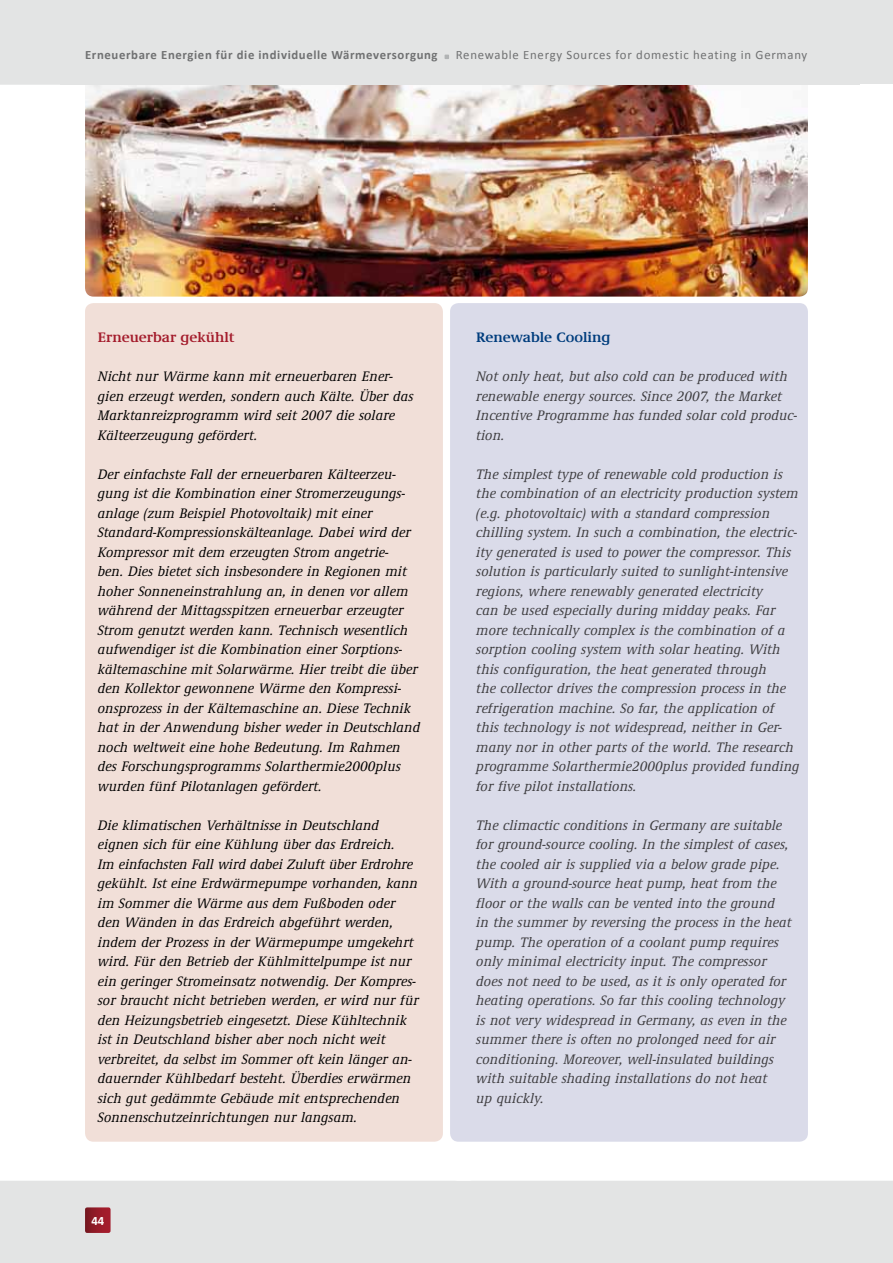
<style>
.page{position:relative;width:893px;height:1263px;background:#e3e4e4}
.page>*{position:absolute;margin:0;border:0;box-sizing:border-box;transform-origin:0 0}
.t1{font:italic 500 14.25px/19.5px "Demos EF";letter-spacing:.01em;color:#000}
.t2{font:italic 500 14.25px/19.5px "Demos EF";letter-spacing:.01em;color:#3e3d40}
.t3{font:600 14.25px "Demos EF";color:#a41c2c}
.t4{font:600 14.25px "Demos EF";color:#003d7d}
.t5{font:700 12.75px "Calibri";letter-spacing:.05em;color:#707172}
.t6{font:12.75px "Calibri";letter-spacing:.06em;color:#707172}
.t7{font:700 12.75px "Calibri";color:#fff}
</style>
<div class="page">
<svg style="left:445px;top:55px;width:4px;height:4px"></svg>
<div style="left:477px;top:85px;width:393px;height:1096px;background:#fff"></div>
<div style="left:0;top:85px;width:477px;height:1096px;background:#fff"></div>
<div style="left:450px;top:303px;width:358px;height:839px;background:#dadbe9;border-radius:9px"></div>
<div style="left:85px;top:303px;width:358px;height:839px;background:#f1dfd8;border-radius:9px"></div>
<img style="left:85px;top:85px;width:723px;height:212px">
<div style="left:870px;top:84px;width:23px;height:1097px;background:#fff"></div>
<div style="left:861px;top:85px;width:32px;height:86px;background:#fff"></div>
<div style="left:85px;top:1207px;width:26px;height:26px;background:linear-gradient(to right,#7c1822,#a91d2d);border-radius:2px"></div>
<p class="t5" style="left:85px;top:47px;width:354px">Erneuerbare Energien für die individuelle Wärmeversorgung</p>
<p class="t6" style="left:456px;top:47px;width:353px">Renewable Energy Sources for domestic heating in Germany</p>
<p class="t3" style="left:98px;top:329px;width:138px">Erneuerbar gekühlt</p>
<p class="t1" style="left:98px;top:367px;width:317px">Nicht nur Wärme kann mit erneuerbaren Ener&shy;gien erzeugt werden, sondern auch Kälte. Über das Marktanreizprogramm wird seit 2007 die solare Kälteerzeugung gefördert.</p>
<p class="t1" style="left:98px;top:465px;width:324px">Der einfachste Fall der erneuerbaren Kälteerzeu&shy;gung ist die Kombination einer Stromerzeugungs&shy;anlage (zum Beispiel Photovoltaik) mit einer Standard-Kompressionskälteanlage. Dabei wird der Kompressor mit dem erzeugten Strom angetrie-<br>ben. Dies bietet sich insbesondere in Regionen mit hoher Sonneneinstrahlung an, in denen vor allem während der Mittagsspitzen erneuerbar erzeugter Strom genutzt werden kann. Technisch wesentlich aufwendiger ist die Kombination einer Sorptions&shy;kältemaschine mit Solarwärme. Hier treibt die über den Kollektor gewonnene Wärme den Kompressi&shy;onsprozess in der Kältemaschine an. Diese Technik hat in der Anwendung bisher weder in Deutschland noch weltweit eine hohe Bedeutung. Im Rahmen des Forschungsprogramms Solarthermie2000plus wurden fünf Pilotanlagen gefördert.</p>
<p class="t1" style="left:98px;top:815px;width:323px">Die klimatischen Verhältnisse in Deutschland eignen sich für eine Kühlung über das Erdreich.<br>Im einfachsten Fall wird dabei Zuluft über Erdrohre gekühlt. Ist eine Erdwärmepumpe vorhanden, kann im Sommer die Wärme aus dem Fußboden oder den Wänden in das Erdreich abgeführt werden, indem der Prozess in der Wärmepumpe umgekehrt wird. Für den Betrieb der Kühlmittelpumpe ist nur ein geringer Stromeinsatz notwendig. Der Kompres&shy;sor braucht nicht betrieben werden, er wird nur für den Heizungsbetrieb eingesetzt. Diese Kühltechnik ist in Deutschland bisher aber noch nicht weit verbreitet, da selbst im Sommer oft kein länger an&shy;dauernder Kühlbedarf besteht. Überdies erwärmen sich gut gedämmte Gebäude mit entsprechenden Sonnenschutzeinrichtungen nur langsam.</p>
<p class="t7" style="left:91px;top:1212px;width:14px">44</p>
<p class="t4" style="left:476px;top:329px;width:136px">Renewable Cooling</p>
<p class="t2" style="left:476px;top:367px;width:322px">Not only heat, but also cold can be produced with renewable energy sources. Since 2007, the Market Incentive Programme has funded solar cold produc&shy;tion.</p>
<p class="t2" style="left:476px;top:465px;width:325px">The simplest type of renewable cold production is the combination of an electricity production system (e.g. photovoltaic) with a standard compression chilling system. In such a combination, the electric&shy;ity generated is used to power the compressor. This solution is particularly suited to sunlight-intensive regions, where renewably generated electricity<br>can be used especially during midday peaks. Far more technically complex is the combination of a sorption cooling system with solar heating. With this configuration, the heat generated through<br>the collector drives the compression process in the refrigeration machine. So far, the application of this technology is not widespread, neither in Ger&shy;many nor in other parts of the world. The research programme Solarthermie2000plus provided funding for five pilot installations.</p>
<p class="t2" style="left:476px;top:815px;width:317px">The climactic conditions in Germany are suitable for ground-source cooling. In the simplest of cases, the cooled air is supplied via a below grade pipe.<br>With a ground-source heat pump, heat from the floor or the walls can be vented into the ground<br>in the summer by reversing the process in the heat pump. The operation of a coolant pump requires only minimal electricity input. The compressor does not need to be used, as it is only operated for heating operations. So far this cooling technology is not very widespread in Germany, as even in the summer there is often no prolonged need for air conditioning. Moreover, well-insulated buildings with suitable shading installations do not heat<br>up quickly.</p>
</div>
